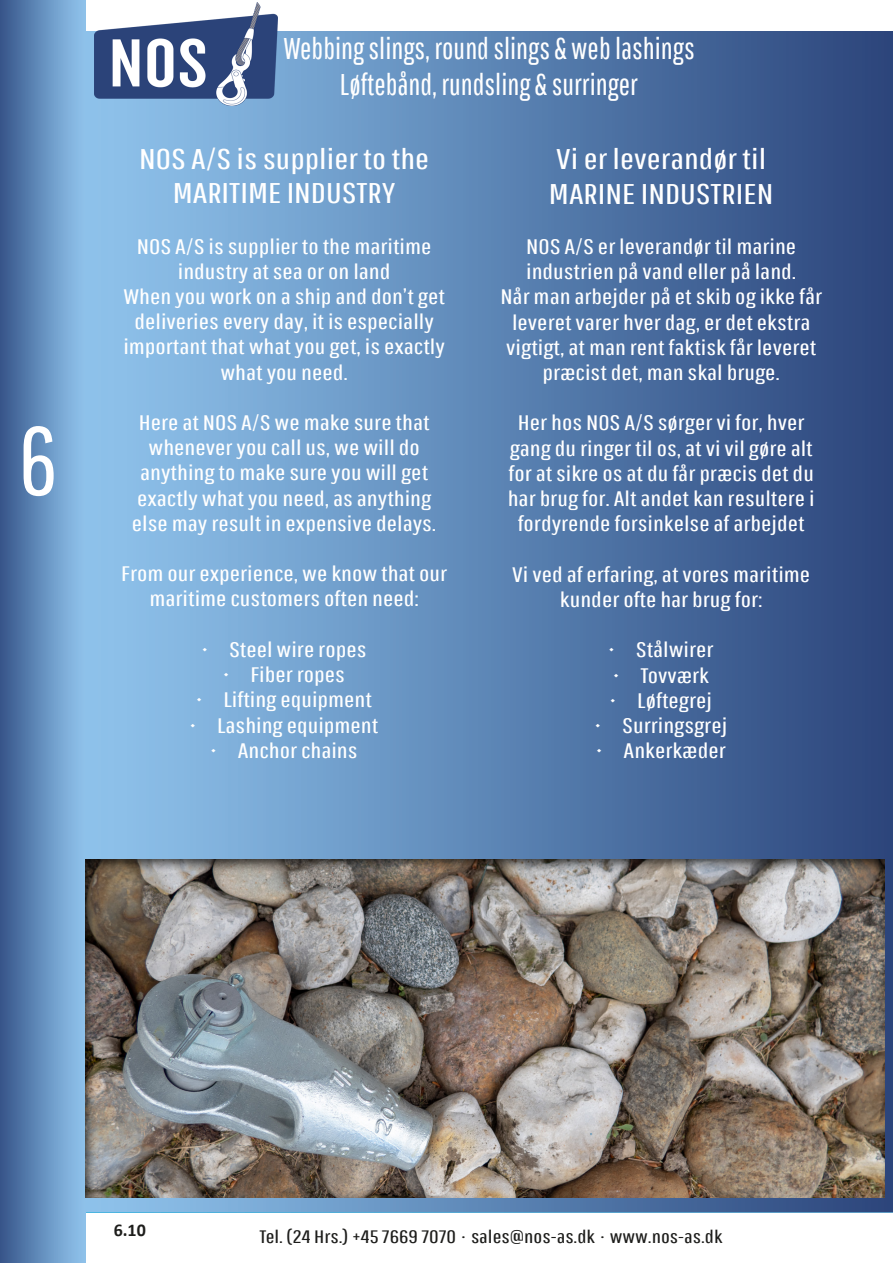
<style>
.page{position:relative;width:893px;height:1263px;background:#fff}
.page>*{position:absolute;margin:0;border:0;box-sizing:border-box;transform-origin:0 0}
.t1{font:96px "Pathway Gothic One";color:#fff}
.t2{font:30px/36px "Pathway Gothic One";color:#fff;text-align:center}
.t3{font:28.5px/34.2px "Pathway Gothic One";color:#fff;text-align:center;scale:1.3 1}
.t4{font:21px/25.2px "Pathway Gothic One";color:#fff;text-align:center;scale:1.3 1}
.t5{font:18px "Pathway Gothic One";color:#1d1d1b;scale:1.3 1}
.t6{font:700 18px "Calibri";color:#1d1d1b}
.s1{font-family:"Minion Pro"}
</style>
<div class="page">
<div style="left:0;top:0;width:85px;height:1263px;background:linear-gradient(to right,#37568b,#92c7ef)"></div>
<div style="left:85px;top:31px;width:808px;height:77px;background:linear-gradient(to right,#92c7ef,#2a447b)"></div>
<img style="left:95px;top:3px;width:183px;height:102px">
<div style="left:85px;top:106px;width:808px;height:1106px;background:linear-gradient(to right,#91c7f0,#2a447b)"></div>
<div style="left:84px;top:857px;width:801px;height:342px;background:#1d1d1b;opacity:.75"></div>
<h1 class="t1" style="left:19px;top:403px;width:40px">6</h1>
<h2 class="t2" style="left:283px;top:30px;width:413px">Webbing slings, round slings &amp; web lashings<br>Løftebånd, rundsling &amp; surringer</h2>
<h3 class="t3" style="left:139px;top:141px;width:224px">NOS A/S is supplier to the<br>MARITIME INDUSTRY</h3>
<p class="t4" style="left:123px;top:233px;width:249px">NOS A/S is supplier to the maritime industry at sea or on land<br>When you work on a ship and don’t get deliveries every day, it is especially important that what you get, is exactly what you need.</p>
<p class="t4" style="left:132px;top:409px;width:236px">Here at NOS A/S we make sure that whenever you call us, we will do anything to make sure you will get exactly what you need, as anything else may result in expensive delays.</p>
<p class="t4" style="left:121px;top:561px;width:252px">From our experience, we know that our maritime customers often need:</p>
<p class="t4" style="left:202px;top:636px;width:128px">• Steel wire ropes</p>
<p class="t4" style="left:223px;top:661px;width:95px">• Fiber ropes</p>
<p class="t4" style="left:196px;top:687px;width:137px">• Lifting equipment</p>
<p class="t4" style="left:190px;top:712px;width:146px">• Lashing equipment</p>
<p class="t4" style="left:211px;top:737px;width:114px">• Anchor chains</p>
<h3 class="t3" style="left:549px;top:142px;width:174px;text-align:left">Vi er leverandør til<br>MARINE INDUSTRIEN</h3>
<p class="t4" style="left:500px;top:234px;width:249px">NOS A/S er leverandør til marine industrien på vand eller på land.<br>Når man arbejder på et skib og ikke får leveret varer hver dag, er det ekstra vigtigt, at man rent faktisk får leveret præcist det, man skal bruge.</p>
<p class="t4" style="left:508px;top:410px;width:238px">Her hos NOS A/S sørger vi for, hver gang du ringer til os, at vi vil gøre alt for at sikre os at du får præcis det du har brug for. Alt andet kan resultere i fordyrende forsinkelse af arbejdet</p>
<p class="t4" style="left:512px;top:561px;width:231px">Vi ved af erfaring, at vores maritime kunder ofte har brug for:</p>
<p class="t4" style="left:609px;top:637px;width:82px">• Stålwirer</p>
<p class="t4" style="left:613px;top:662px;width:75px">• Tovværk</p>
<p class="t4" style="left:610px;top:687px;width:80px">• Løftegrej</p>
<p class="t4" style="left:595px;top:712px;width:103px">• Surringsgrej</p>
<p class="t4" style="left:597px;top:738px;width:101px">• Ankerkæder</p>
<p class="t6" style="left:114px;top:1217px;width:34px">6.10</p>
<p class="t5" style="left:259px;top:1225px;width:358px">Tel. (24 Hrs.) +45 7669 7070 <span class="s1">.</span> sales@nos-as.dk <span class="s1">.</span> www.nos-as.dk</p>
</div>
